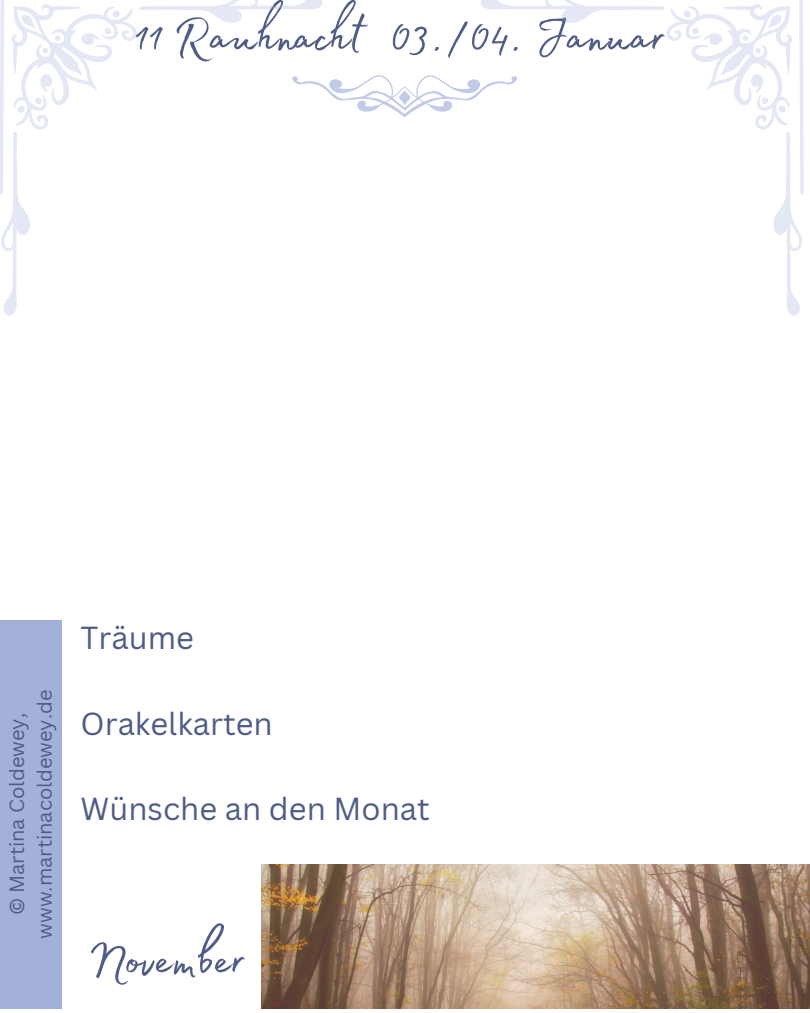
<style>
.page{position:relative;width:810px;height:1013px;background:#fff}
.page>*{position:absolute;margin:0;border:0;box-sizing:border-box;transform-origin:0 0}
.t1{font:66px "Madelyn Fill";color:#4f5c85}
.t2{font:31px "Canva Sans";color:#4f5c85}
.t3{font:20px/27.8px "Canva Sans";color:#4f5c85;text-align:center}
</style>
<div class="page">
<img style="left:262px;top:864px;width:548px;height:144px">
<div style="left:0;top:620px;width:62px;height:388px;background:#a3b0da"></div>
<svg style="left:323px;top:75px;width:158px;height:42px"></svg>
<svg style="left:481px;top:0;width:323px;height:316px"></svg>
<svg style="left:0;top:0;width:323px;height:316px"></svg>
<p class="t1" style="left:132px;top:-14px;width:535px">11 Rauhnacht 03./04. Januar</p>
<h1 class="t3" style="left:3px;top:938px;width:251px;rotate:-90deg">© Martina Coldewey, www.martinacoldewey.de</h1>
<h1 class="t2" style="left:81px;top:616px;width:115px">Träume</h1>
<p class="t2" style="left:81px;top:701px;width:194px">Orakelkarten</p>
<h2 class="t2" style="left:81px;top:787px;width:351px">Wünsche an den Monat</h2>
<p class="t1" style="left:88px;top:909px;width:159px">November</p>
</div>
